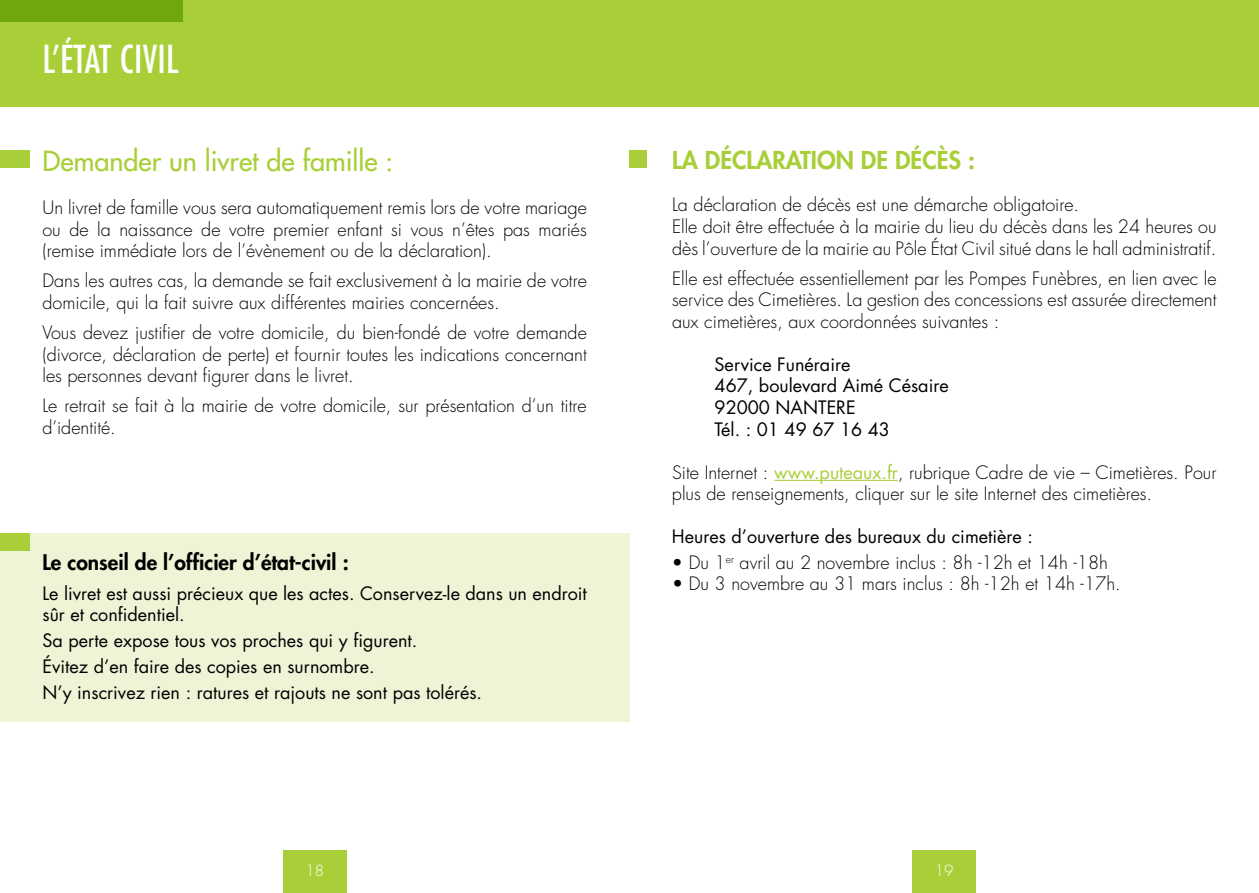
<style>
.page{position:relative;width:1259px;height:893px;background:#fff}
.page>*{position:absolute;margin:0;border:0;box-sizing:border-box;transform-origin:0 0}
.t1{font:condensed 37.5px "Futura Std";letter-spacing:.01em;color:#fff}
.t2{font:500 27px "Futura Std";color:#a9cf38}
.t3{font:800 24px "Futura Std";color:#a9cf38}
.t4{font:800 21px "Futura Std";color:#000}
.t5{font:300 18px/21.6px "Futura Std";color:#000}
.t6{font:18px/21.6px "Futura Std";color:#000}
.t7{font:300 15px "Futura Std";color:#fff}
.s1{font-weight:400;color:#a9cf38}
</style>
<div class="page">
<div style="left:0;top:534px;width:629px;height:188px;background:#eef5d7"></div>
<div style="left:912px;top:850px;width:64px;height:43px;background:#a9cf38"></div>
<div style="left:283px;top:850px;width:64px;height:43px;background:#a9cf38"></div>
<div style="left:0;top:0;width:629px;height:106px;background:#a9cf38"></div>
<div style="left:629px;top:0;width:630px;height:106px;background:#a9cf38"></div>
<div style="left:0;top:0;width:183px;height:21px;background:#70a80c"></div>
<div style="left:0;top:151px;width:30px;height:17px;background:#a9cf38"></div>
<div style="left:629px;top:151px;width:17px;height:17px;background:#a9cf38"></div>
<div style="left:0;top:534px;width:30px;height:17px;background:#a9cf38"></div>
<hr style="left:774px;top:480px;width:124px;height:1px;background:#a9cf38">
<h1 class="t1" style="left:43px;top:37px;width:135px">L’ÉTAT CIVIL</h1>
<h2 class="t2" style="left:43px;top:144px;width:352px">Demander un livret de famille :</h2>
<p class="t5" style="left:42px;top:197px;width:546px;text-align:justify">Un livret de famille vous sera automatiquement remis lors de votre mariage ou de la naissance de votre premier enfant si vous n’êtes pas mariés (remise immédiate lors de l’évènement ou de la déclaration).</p>
<p class="t5" style="left:42px;top:270px;width:546px">Dans les autres cas, la demande se fait exclusivement à la mairie de votre domicile, qui la fait suivre aux différentes mairies concernées.</p>
<p class="t5" style="left:42px;top:322px;width:546px;text-align:justify">Vous devez justifier de votre domicile, du bien-fondé de votre demande (divorce, déclaration de perte) et fournir toutes les indications concernant les personnes devant figurer dans le livret.</p>
<p class="t5" style="left:42px;top:395px;width:546px">Le retrait se fait à la mairie de votre domicile, sur présentation d’un titre d’identité.</p>
<p class="t4" style="left:43px;top:549px;width:308px">Le conseil de l’officier d’état-civil :</p>
<p class="t6" style="left:43px;top:583px;width:546px">Le livret est aussi précieux que les actes. Conservez-le dans un endroit sûr et confidentiel.</p>
<p class="t6" style="left:43px;top:628px;width:441px;line-height:25.8px">Sa perte expose tous vos proches qui y figurent.<br>Évitez d’en faire des copies en surnombre.<br>N’y inscrivez rien : ratures et rajouts ne sont pas tolérés.</p>
<h3 class="t3" style="left:672px;top:145px;width:304px">LA DÉCLARATION DE DÉCÈS :</h3>
<p class="t5" style="left:672px;top:195px;width:546px">La déclaration de décès est une démarche obligatoire.<br>Elle doit être effectuée à la mairie du lieu du décès dans les 24 heures ou dès l’ouverture de la mairie au Pôle État Civil situé dans le hall administratif.</p>
<p class="t5" style="left:672px;top:268px;width:546px;text-align:justify">Elle est effectuée essentiellement par les Pompes Funèbres, en lien avec le service des Cimetières. La gestion des concessions est assurée directement aux cimetières, aux coordonnées suivantes :</p>
<p class="t6" style="left:714px;top:354px;width:236px">Service Funéraire<br>467, boulevard Aimé Césaire<br>92000 NANTERE<br>Tél. : 01 49 67 16 43</p>
<p class="t5" style="left:672px;top:462px;width:546px">Site Internet : <span class="s1">www.puteaux.fr</span>, rubrique Cadre de vie – Cimetières. Pour plus de renseignements, cliquer sur le site Internet des cimetières.</p>
<p class="t6" style="left:672px;top:526px;width:362px">Heures d’ouverture des bureaux du cimetière :</p>
<p class="t5" style="left:672px;top:552px;width:437px">• Du 1<sup>er</sup> avril au 2 novembre inclus : 8h -12h et 14h -18h</p>
<p class="t5" style="left:672px;top:574px;width:450px">• Du 3 novembre au 31 mars inclus : 8h -12h et 14h -17h.</p>
<p class="t7" style="left:305px;top:861px;width:20px">18</p>
<p class="t7" style="left:935px;top:861px;width:20px">19</p>
</div>
